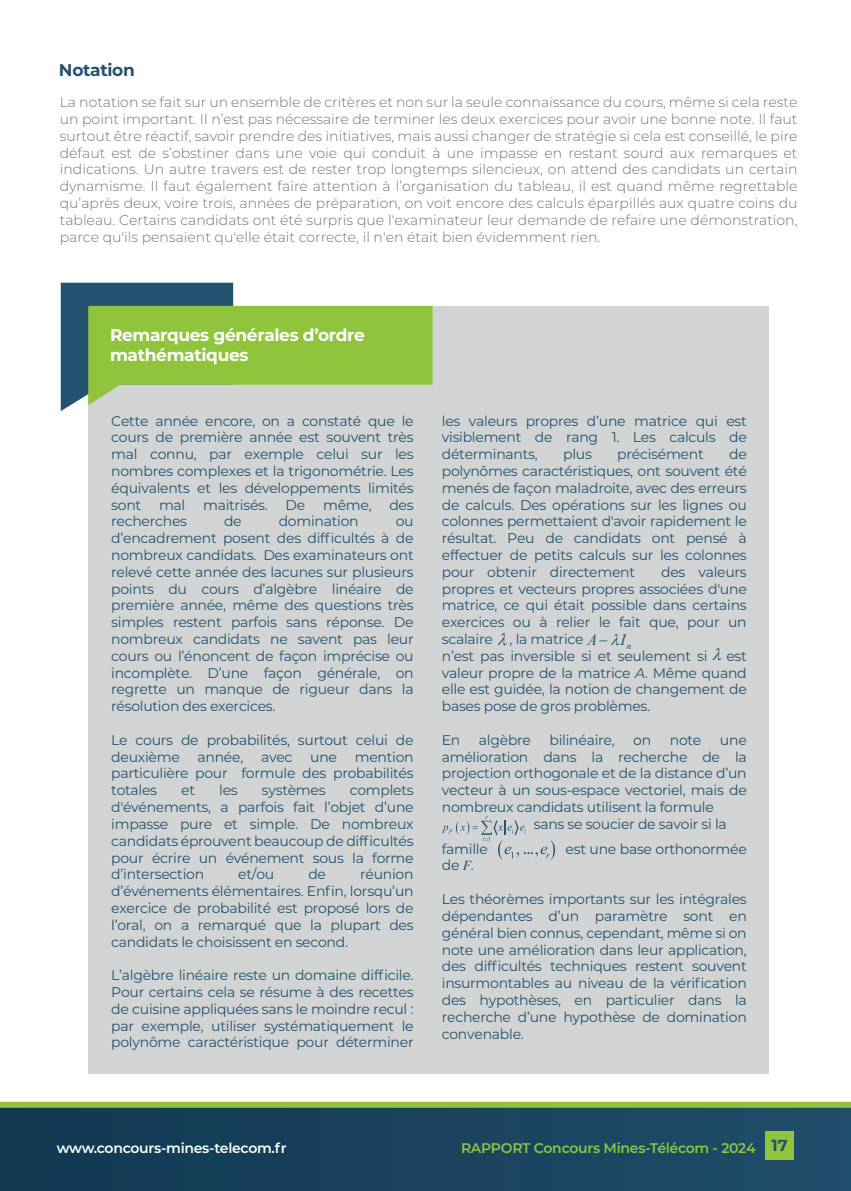
<style>
.page{position:relative;width:851px;height:1191px;background:#fff}
.page>*{position:absolute;margin:0;border:0;box-sizing:border-box;transform-origin:0 0}
.t1{font:700 17px/20px "Montserrat";letter-spacing:-.02em;color:#fff}
.t2{font:700 17px "Montserrat";letter-spacing:-.02em;color:#23526f}
.t3{font:italic 15.8px "Times New Roman";color:#23526f}
.t4{font:14px/16.8px "Montserrat";letter-spacing:-.02em;color:#23526f;text-align:justify}
.t5{font:300 14px/16.8px "Montserrat";color:#717575;text-align:justify}
.t6{font:600 14px "Montserrat";letter-spacing:-.02em;color:#fff}
.t7{font:600 14px "Montserrat";letter-spacing:-.02em;color:#90c43d}
.t8{font:italic 9.2px "Times New Roman";color:#23526f}
.s1{font-style:italic}
.s2{font-family:"Times";font-style:italic}
.s3{font-weight:700;font-size:16px;color:#23526f}
</style>
<div class="page">
<div style="left:88px;top:306px;width:681px;height:767px;background:#d2d4d3"></div>
<svg style="left:61px;top:283px;width:371px;height:128px"></svg>
<svg style="left:442px;top:816px;width:113px;height:44px"></svg>
<div style="left:0;top:1104px;width:850px;height:87px;background:#1a425c"></div>
<div style="left:0;top:1101px;width:850px;height:6px;background:#90c43d"></div>
<div style="left:765px;top:1131px;width:29px;height:29px;background:#90c43d"></div>
<p class="t2" style="left:59px;top:58px;width:77px">Notation</p>
<p class="t5" style="left:60px;top:93px;width:739px">La notation se fait sur un ensemble de critères et non sur la seule connaissance du cours, même si cela reste un point important. Il n’est pas nécessaire de terminer les deux exercices pour avoir une bonne note. Il faut surtout être réactif, savoir prendre des initiatives, mais aussi changer de stratégie si cela est conseillé, le pire défaut est de s’obstiner dans une voie qui conduit à une impasse en restant sourd aux remarques et indications. Un autre travers est de rester trop longtemps silencieux, on attend des candidats un certain dynamisme. Il faut également faire attention à l’organisation du tableau, il est quand même regrettable qu’après deux, voire trois, années de préparation, on voit encore des calculs éparpillés aux quatre coins du tableau. Certains candidats ont été surpris que l'examinateur leur demande de refaire une démonstration, parce qu'ils pensaient qu'elle était correcte, il n'en était bien évidemment rien.</p>
<p class="t1" style="left:110px;top:324px;width:256px">Remarques générales d’ordre mathématiques</p>
<p class="t4" style="left:111px;top:412px;width:304px">Cette année encore, on a constaté que le cours de première année est souvent très mal connu, par exemple celui sur les nombres complexes et la trigonométrie. Les équivalents et les développements limités sont</p>
<p class="t4" style="left:159px;top:496px;width:28px">mal</p>
<p class="t4" style="left:203px;top:496px;width:66px">maitrisés.</p>
<p class="t4" style="left:285px;top:496px;width:21px">De</p>
<p class="t4" style="left:323px;top:496px;width:50px">même,</p>
<p class="t4" style="left:389px;top:496px;width:26px">des</p>
<p class="t4" style="left:111px;top:512px;width:77px">recherches</p>
<p class="t4" style="left:224px;top:512px;width:19px">de</p>
<p class="t4" style="left:279px;top:512px;width:81px">domination</p>
<p class="t4" style="left:111px;top:512px;width:304px;text-indent:284px">ou d’encadrement posent des difficultés à de nombreux candidats. Des examinateurs ont relevé cette année des lacunes sur plusieurs points du cours d’algèbre linéaire de première année, même des questions très simples restent parfois sans réponse. De nombreux candidats ne savent pas leur cours ou l’énoncent de façon imprécise ou incomplète. D’une façon générale, on regrette un manque de rigueur dans la résolution des exercices.</p>
<p class="t4" style="left:111px;top:731px;width:304px">Le cours de probabilités, surtout celui de deuxième</p>
<p class="t4" style="left:111px;top:748px;width:304px;text-indent:243px">mention particulière pour formule des probabilités totales</p>
<p class="t4" style="left:197px;top:748px;width:47px">année,</p>
<p class="t4" style="left:261px;top:748px;width:33px">avec</p>
<p class="t4" style="left:310px;top:748px;width:28px">une</p>
<p class="t4" style="left:111px;top:781px;width:304px;text-indent:238px">complets d'événements, a parfois fait l’objet d’une impasse pure et simple. De nombreux candidats éprouvent beaucoup de difficultés pour écrire un événement sous la forme d’intersection</p>
<p class="t4" style="left:181px;top:781px;width:15px">et</p>
<p class="t4" style="left:219px;top:781px;width:20px">les</p>
<p class="t4" style="left:262px;top:781px;width:65px">systèmes</p>
<p class="t4" style="left:238px;top:865px;width:37px">et/ou</p>
<p class="t4" style="left:308px;top:865px;width:19px">de</p>
<p class="t4" style="left:111px;top:865px;width:304px;text-indent:249px">réunion d’événements élémentaires. Enfin, lorsqu’un exercice de probabilité est proposé lors de l’oral, on a remarqué que la plupart des candidats le choisissent en second.</p>
<p class="t4" style="left:111px;top:966px;width:304px">L’algèbre linéaire reste un domaine difficile.<br>Pour certains cela se résume à des recettes de cuisine appliquées sans le moindre recul : par exemple, utiliser systématiquement le polynôme caractéristique pour déterminer</p>
<p class="t4" style="left:442px;top:412px;width:306px">les valeurs propres d’une matrice qui est visiblement de rang 1. Les calculs de déterminants,</p>
<p class="t4" style="left:442px;top:445px;width:306px;text-indent:287px">de polynômes caractéristiques, ont souvent été menés de façon maladroite, avec des erreurs de calculs. Des opérations sur les lignes ou colonnes permettaient d'avoir rapidement le résultat. Peu de candidats ont pensé à effectuer de petits calculs sur les colonnes pour obtenir directement</p>
<p class="t4" style="left:563px;top:445px;width:30px">plus</p>
<p class="t4" style="left:617px;top:445px;width:88px">précisément</p>
<p class="t4" style="left:442px;top:563px;width:306px;text-align:left;text-indent:219px">des valeurs propres et vecteurs propres associées d'une matrice, ce qui était possible dans certains exercices ou à relier le fait que, pour un scalaire , la matrice<br>n’est pas inversible si et seulement si</p>
<p class="t3" style="left:587px;top:628px;width:40px">A− I</p>
<p class="t8" style="left:626px;top:639px;width:6px">n</p>
<p class="t4" style="left:442px;top:647px;width:306px;text-indent:284px">est valeur propre de la matrice <span class="s1">A</span>. Même quand elle est guidée, la notion de changement de bases pose de gros problèmes.</p>
<p class="t4" style="left:442px;top:731px;width:20px">En</p>
<p class="t4" style="left:479px;top:731px;width:54px">algèbre</p>
<p class="t4" style="left:549px;top:731px;width:67px">bilinéaire,</p>
<p class="t4" style="left:633px;top:731px;width:19px">on</p>
<p class="t4" style="left:669px;top:731px;width:33px">note</p>
<p class="t4" style="left:719px;top:731px;width:28px">une</p>
<p class="t4" style="left:442px;top:748px;width:306px">amélioration dans la recherche de la</p>
<p class="t4" style="left:442px;top:764px;width:306px">projection orthogonale et de la distance d’un</p>
<p class="t4" style="left:442px;top:781px;width:306px">vecteur à un sous-espace vectoriel, mais de</p>
<p class="t4" style="left:442px;top:798px;width:273px">nombreux candidats utilisent la formule</p>
<p class="t4" style="left:533px;top:815px;width:194px">sans se soucier de savoir si la</p>
<p class="t4" style="left:442px;top:840px;width:48px">famille</p>
<p class="t4" style="left:565px;top:840px;width:183px">est une base orthonormée</p>
<p class="t4" style="left:442px;top:856px;width:34px">de <span class="s2">F</span>.</p>
<p class="t4" style="left:442px;top:890px;width:306px">Les théorèmes importants sur les intégrales dépendantes d’un paramètre sont en général bien connus, cependant, même si on note une amélioration dans leur application, des difficultés techniques restent souvent insurmontables au niveau de la vérification des hypothèses, en particulier dans la recherche d’une hypothèse de domination convenable.</p>
<p class="t6" style="left:57px;top:1137px;width:231px">www.concours-mines-telecom.fr</p>
<p class="t7" style="left:461px;top:1137px;width:328px">RAPPORT Concours Mines-Télécom - 2024 <span class="s3">17</span></p>
<p class="t6" style="left:59px;top:1141px;width:231px">www.concours-mines-telecom.fr</p>
</div>
